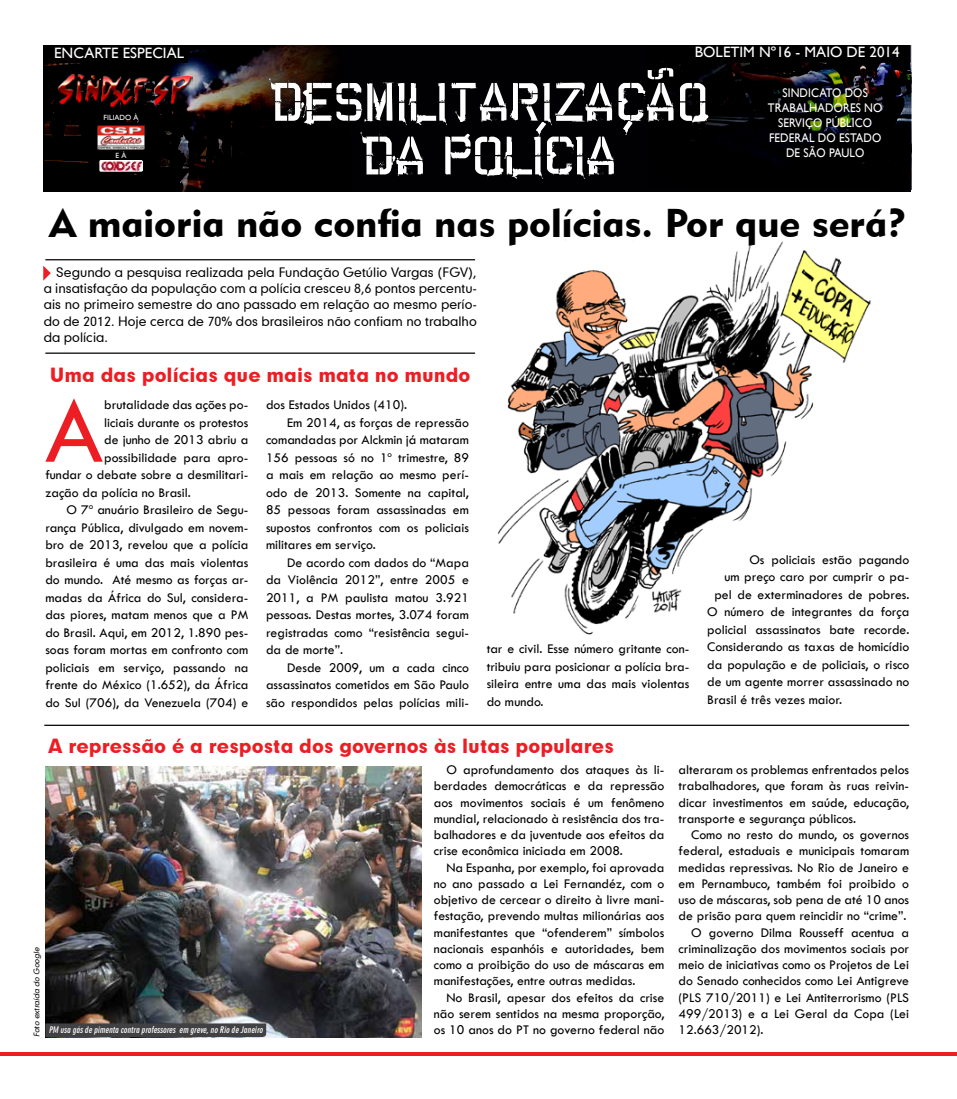
<style>
.page{position:relative;width:957px;height:1099px;background:#fff}
.page>*{position:absolute;margin:0;border:0;box-sizing:border-box;transform-origin:0 0}
.t1{font:98.12px "Tw Cen";color:#ed1d24}
.t2{font:40px "Geometric 415 BT Black A";color:#000}
.t3{font:18.75px "Geometric 706 BT Black B";color:#ed1d24}
.t4{font:15px "Gill Sans";color:#fff}
.t5{font:13.75px/16.2px "Tw Cen";color:#000;text-align:justify}
.t6{font:12.5px/16.2px "Geometric 706 BT Medium B";color:#000;text-align:justify}
.t7{font:12.5px/15px "Gill Sans";letter-spacing:.01em;color:#fff;text-align:center;scale:.9 1}
.t8{font:italic 8.75px "Geometric 706 BT Bold Condensed B";color:#fff}
.t9{font:italic 7.5px "Geometric 706 BT Medium B";color:#000}
.t10{font:7.5px "Gill Sans";color:#fff}
</style>
<div class="page">
<img style="left:498px;top:240px;width:373px;height:395px">
<hr style="left:0;top:1052px;width:957px;height:3px;background:#ed1d24">
<img style="left:45px;top:45px;width:308px;height:146px">
<div style="left:635px;top:45px;width:276px;height:145px;background:#000001"></div>
<div style="left:266px;top:71px;width:451px;height:118px;background:#010002"></div>
<hr style="left:45px;top:259px;width:430px;height:1px;background:#000">
<hr style="left:45px;top:352px;width:430px;height:2px;background:#000">
<svg style="left:43px;top:266px;width:8px;height:15px"></svg>
<div style="left:51px;top:45px;width:137px;height:18px;background:#000"></div>
<svg style="left:269px;top:45px;width:641px;height:134px;background:#212021"></svg>
<img style="left:97px;top:126px;width:48px;height:23px">
<svg style="left:99px;top:160px;width:44px;height:12px"></svg>
<img style="left:101px;top:161px;width:41px;height:9px">
<img style="left:58px;top:74px;width:135px;height:33px">
<hr style="left:44px;top:724px;width:865px;height:2px;background:#000">
<img style="left:45px;top:766px;width:376px;height:270px">
<svg style="left:45px;top:1023px;width:221px;height:14px;background:#424143"></svg>
<p class="t4" style="left:54px;top:45px;width:131px">ENCARTE ESPECIAL</p>
<p class="t4" style="left:695px;top:43px;width:206px">BOLETIM Nº16 - MAIO DE 2014</p>
<p class="t10" style="left:104px;top:113px;width:36px">FILIADO À</p>
<p class="t10" style="left:116px;top:151px;width:12px">E À</p>
<p class="t7" style="left:768px;top:86px;width:129px">SINDICATO DOS<br>TRABALHADORES NO<br>SERVIÇO PÚBLICO<br>FEDERAL DO ESTADO<br>DE SÃO PAULO</p>
<h2 class="t2" style="left:50px;top:198px;width:859px">A maioria não confia nas polícias. Por que será?</h2>
<p class="t6" style="left:44px;top:264px;width:434px;text-indent:12px">Segundo a pesquisa realizada pela Fundação Getúlio Vargas (FGV), a insatisfação da população com a polícia cresceu 8,6 pontos percentu&shy;ais no primeiro semestre do ano passado em relação ao mesmo perío&shy;do de 2012. Hoje cerca de 70% dos brasileiros não confiam no trabalho da polícia.</p>
<h3 class="t3" style="left:50px;top:361px;width:422px">Uma das polícias que mais mata no mundo</h3>
<h1 class="t1" style="left:45px;top:372px;width:61px">A</h1>
<p class="t5" style="left:104px;top:396px;width:146px">brutalidade das ações po-</p>
<p class="t5" style="left:266px;top:397px;width:143px">dos Estados Unidos (410).</p>
<p class="t5" style="left:287px;top:414px;width:183px">Em 2014, as forças de repressão</p>
<p class="t5" style="left:266px;top:432px;width:204px">comandadas por Alckmin já mataram</p>
<p class="t5" style="left:266px;top:449px;width:204px">156 pessoas só no 1º trimestre, 89</p>
<p class="t5" style="left:266px;top:467px;width:204px">a mais em relação ao mesmo perí-</p>
<p class="t5" style="left:266px;top:484px;width:204px">odo de 2013. Somente na capital,</p>
<p class="t5" style="left:266px;top:502px;width:204px">85 pessoas foram assassinadas em</p>
<p class="t5" style="left:266px;top:519px;width:204px">supostos confrontos com os policiais</p>
<p class="t5" style="left:266px;top:537px;width:111px">militares em serviço.</p>
<p class="t5" style="left:287px;top:554px;width:183px">De acordo com dados do “Mapa</p>
<p class="t5" style="left:266px;top:572px;width:204px">da Violência 2012”, entre 2005 e</p>
<p class="t5" style="left:266px;top:589px;width:204px">2011, a PM paulista matou 3.921</p>
<p class="t5" style="left:266px;top:607px;width:204px">pessoas. Destas mortes, 3.074 foram</p>
<p class="t5" style="left:266px;top:624px;width:204px">registradas como “resistência segui-</p>
<p class="t5" style="left:266px;top:642px;width:79px">da de morte”.</p>
<p class="t5" style="left:287px;top:659px;width:183px">Desde 2009, um a cada cinco</p>
<p class="t5" style="left:266px;top:677px;width:204px">assassinatos cometidos em São Paulo</p>
<p class="t5" style="left:266px;top:694px;width:204px">são respondidos pelas polícias mili-</p>
<p class="t5" style="left:104px;top:414px;width:146px">liciais durante os protestos</p>
<p class="t5" style="left:104px;top:431px;width:146px">de junho de 2013 abriu a</p>
<p class="t5" style="left:104px;top:449px;width:146px">possibilidade para apro-</p>
<p class="t5" style="left:45px;top:466px;width:204px">fundar o debate sobre a desmilitari-</p>
<p class="t5" style="left:45px;top:484px;width:147px">zação da polícia no Brasil.</p>
<p class="t5" style="left:67px;top:501px;width:183px">O 7º anuário Brasileiro de Segu-</p>
<p class="t5" style="left:45px;top:519px;width:204px">rança Pública, divulgado em novem-</p>
<p class="t5" style="left:45px;top:537px;width:204px">bro de 2013, revelou que a polícia</p>
<p class="t5" style="left:45px;top:554px;width:204px">brasileira é uma das mais violentas</p>
<p class="t5" style="left:45px;top:572px;width:204px">do mundo. Até mesmo as forças ar-</p>
<p class="t5" style="left:45px;top:589px;width:204px">madas da África do Sul, considera-</p>
<p class="t5" style="left:45px;top:607px;width:204px">das piores, matam menos que a PM</p>
<p class="t5" style="left:45px;top:624px;width:204px">do Brasil. Aqui, em 2012, 1.890 pes-</p>
<p class="t5" style="left:45px;top:642px;width:204px">soas foram mortas em confronto com</p>
<p class="t5" style="left:45px;top:659px;width:204px">policiais em serviço, passando na</p>
<p class="t5" style="left:45px;top:677px;width:204px">frente do México (1.652), da África</p>
<p class="t5" style="left:45px;top:694px;width:204px">do Sul (706), da Venezuela (704) e</p>
<p class="t5" style="left:749px;top:551px;width:161px">Os policiais estão pagando</p>
<p class="t5" style="left:724px;top:568px;width:187px">um preço caro por cumprir o pa-</p>
<p class="t5" style="left:714px;top:586px;width:197px">pel de exterminadores de pobres.</p>
<p class="t5" style="left:707px;top:603px;width:204px">O número de integrantes da força</p>
<p class="t5" style="left:707px;top:621px;width:204px">policial assassinatos bate recorde.</p>
<p class="t5" style="left:707px;top:638px;width:204px">Considerando as taxas de homicídio</p>
<p class="t5" style="left:707px;top:656px;width:204px">da população e de policiais, o risco</p>
<p class="t5" style="left:707px;top:673px;width:204px">de um agente morrer assassinado no</p>
<p class="t5" style="left:707px;top:691px;width:136px">Brasil é três vezes maior.</p>
<p class="t5" style="left:487px;top:640px;width:204px;line-height:17.5px">tar e civil. Esse número gritante con&shy;tribuiu para posicionar a polícia bra&shy;sileira entre uma das mais violentas do mundo.</p>
<h3 class="t3" style="left:48px;top:733px;width:567px">A repressão é a resposta dos governos às lutas populares</h3>
<p class="t9" style="left:32px;top:1036px;width:93px;rotate:-90deg">Foto extraída do Google</p>
<p class="t8" style="left:49px;top:1024px;width:217px">PM usa gásde pimenta contra professores em greve,no Rio de Janeiro</p>
<p class="t5" style="left:434px;top:761px;width:232px;text-indent:12px">O aprofundamento dos ataques às li&shy;berdades democráticas e da repressão aos movimentos sociais é um fenômeno mundial, relacionado à resistência dos tra&shy;balhadores e da juventude aos efeitos da crise econômica iniciada em 2008.</p>
<p class="t5" style="left:434px;top:859px;width:232px;text-indent:12px">Na Espanha, por exemplo, foi aprovada no ano passado a Lei Fernandéz, com o objetivo de cercear o direito à livre mani&shy;festação, prevendo multas milionárias aos manifestantes que “ofenderem” símbolos nacionais espanhóis e autoridades, bem como a proibição do uso de máscaras em manifestações, entre outras medidas.</p>
<p class="t5" style="left:434px;top:989px;width:232px;text-indent:12px">No Brasil, apesar dos efeitos da crise não serem sentidos na mesma proporção, os 10 anos do PT no governo federal não</p>
<p class="t5" style="left:678px;top:761px;width:232px">alteraram os problemas enfrentados pelos trabalhadores, que foram às ruas reivin&shy;dicar investimentos em saúde, educação, transporte e segurança públicos.</p>
<p class="t5" style="left:691px;top:826px;width:220px">Como no resto do mundo, os governos</p>
<p class="t5" style="left:678px;top:842px;width:232px">federal, estaduais e municipais tomaram</p>
<p class="t5" style="left:678px;top:859px;width:232px">medidas repressivas. No Rio de Janeiro e</p>
<p class="t5" style="left:678px;top:875px;width:232px">em Pernambuco, também foi proibido o</p>
<p class="t5" style="left:678px;top:891px;width:232px">uso de máscaras, sob pena de até 10 anos</p>
<p class="t5" style="left:678px;top:907px;width:229px">de prisão para quem reincidir no “crime”.</p>
<p class="t5" style="left:691px;top:924px;width:220px">O governo Dilma Rousseff acentua a</p>
<p class="t5" style="left:678px;top:940px;width:232px">criminalização dos movimentos sociais por</p>
<p class="t5" style="left:678px;top:956px;width:232px">meio de iniciativas como os Projetos de Lei</p>
<p class="t5" style="left:678px;top:972px;width:232px">do Senado conhecidos como Lei Antigreve</p>
<p class="t5" style="left:678px;top:989px;width:232px">(PLS 710/2011) e Lei Antiterrorismo (PLS</p>
<p class="t5" style="left:678px;top:1005px;width:232px">499/2013) e a Lei Geral da Copa (Lei</p>
<p class="t5" style="left:678px;top:1021px;width:86px">12.663/2012).</p>
</div>
